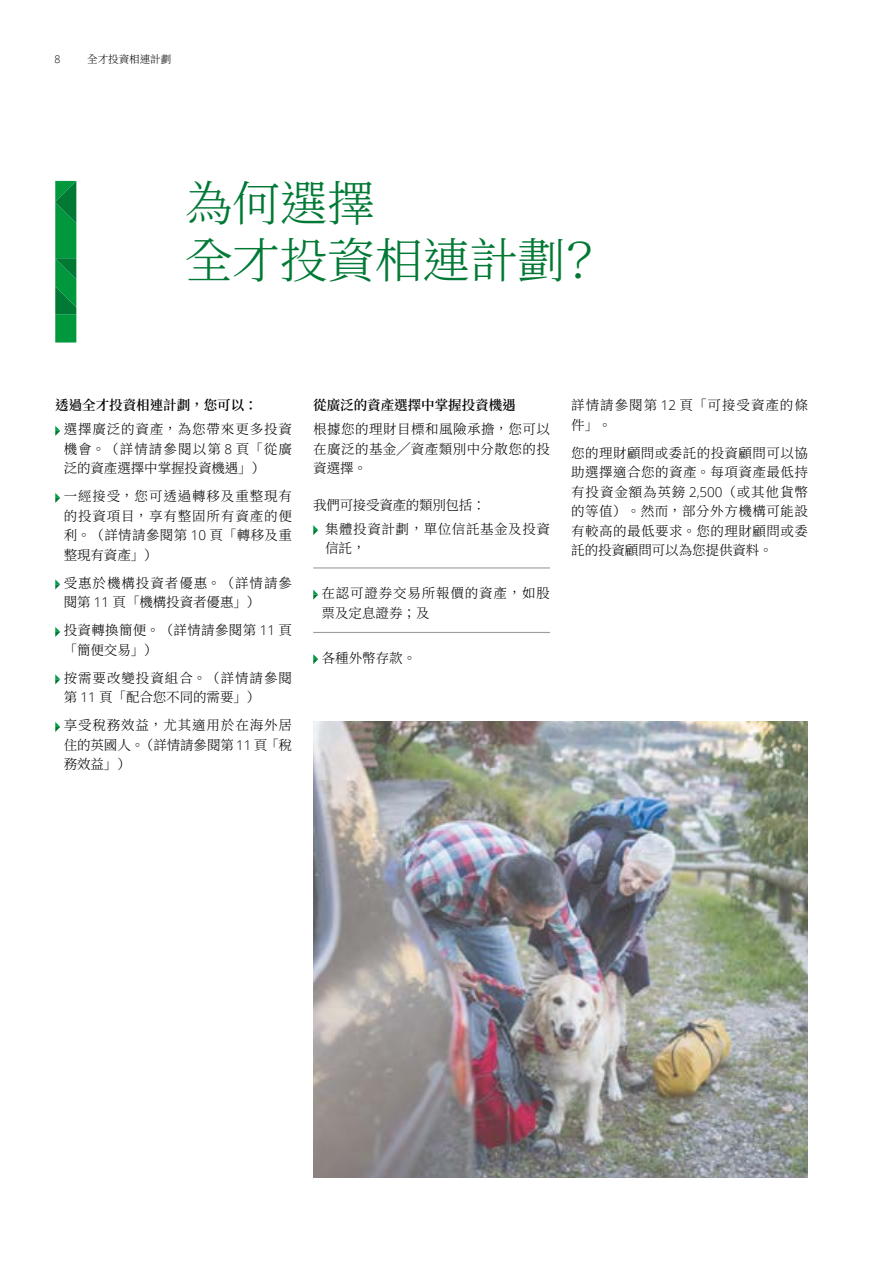
<style>
.page{position:relative;width:893px;height:1263px;background:#fff}
.page>*{position:absolute;margin:0;border:0;box-sizing:border-box;transform-origin:0 0}
.t1{font:300 48px/57px "Noto Serif CJ Ktc";letter-spacing:-.01em;color:#007935}
.t2{font:300 13.5px/19.5px "Noto Serif CJ Ktc";letter-spacing:.035em;color:#000;text-align:justify}
.t3{font:300 13.5px/19.5px "Noto Serif CJ Ktc";letter-spacing:.07em;color:#000}
.t4{font:600 13.5px "Noto Serif CJ Ktc";color:#000}
.t5{font:300 13.5px/19.5px "Noto Serif CJ Ktc";letter-spacing:.06em;color:#000}
.t6{font:300 13.5px/19.5px "Noto Serif CJ Ktc";letter-spacing:.075em;color:#000}
.t7{font:300 10.5px "Noto Serif CJ Ktc";color:#000}
.t8{font:300 10.5px "Open Sans";color:#000}
.s1{font-family:"Open Sans"}
</style>
<div class="page">
<svg style="left:55px;top:181px;width:21px;height:161px;background:#05903d"></svg>
<svg style="left:55px;top:426px;width:5px;height:10px"></svg>
<svg style="left:55px;top:493px;width:5px;height:10px"></svg>
<svg style="left:55px;top:579px;width:5px;height:10px"></svg>
<svg style="left:55px;top:627px;width:5px;height:10px"></svg>
<svg style="left:55px;top:674px;width:5px;height:10px"></svg>
<svg style="left:55px;top:722px;width:5px;height:10px"></svg>
<hr style="left:313px;top:567px;width:237px;height:1px;background:#9d9d9c">
<hr style="left:313px;top:632px;width:237px;height:1px;background:#9d9d9c">
<svg style="left:313px;top:525px;width:5px;height:10px"></svg>
<svg style="left:313px;top:590px;width:5px;height:10px"></svg>
<svg style="left:313px;top:654px;width:5px;height:10px"></svg>
<img style="left:313px;top:722px;width:495px;height:456px">
<p class="t8" style="left:55px;top:52px;width:7px">8</p>
<p class="t7" style="left:87px;top:53px;width:85px">全才投資相連計劃</p>
<h1 class="t1" style="left:185px;top:176px;width:421px">為何選擇<br>全才投資相連計劃？</h1>
<p class="t4" style="left:55px;top:398px;width:204px">透過全才投資相連計劃，您可以：</p>
<p class="t2" style="left:64px;top:420px;width:230px">選擇廣泛的資產，為您帶來更多投資機會。（詳情請參閱以第 <span class="s1">8</span> 頁「從廣泛的資產選擇中掌握投資機遇」）</p>
<p class="t2" style="left:64px;top:487px;width:230px">一經接受，您可透過轉移及重整現有的投資項目，享有整固所有資產的便利。（詳情請參閱第 <span class="s1">10</span> 頁「轉移及重整現有資產」）</p>
<p class="t3" style="left:64px;top:573px;width:230px">受惠於機構投資者優惠。（詳情請參閱第 <span class="s1">11</span> 頁「機構投資者優惠」）</p>
<p class="t2" style="left:64px;top:621px;width:230px">投資轉換簡便。（詳情請參閱第 <span class="s1">11</span> 頁「簡便交易」）</p>
<p class="t3" style="left:64px;top:668px;width:230px">按需要改變投資組合。（詳情請參閱第 <span class="s1">11</span> 頁「配合您不同的需要」）</p>
<p class="t2" style="left:64px;top:716px;width:230px">享受稅務效益，尤其適用於在海外居住的英國人。（詳情請參閱第 <span class="s1">11</span> 頁「稅務效益」）</p>
<p class="t4" style="left:313px;top:398px;width:204px">從廣泛的資產選擇中掌握投資機遇</p>
<p class="t2" style="left:313px;top:420px;width:238px">根據您的理財目標和風險承擔，您可以在廣泛的基金╱資產類別中分散您的投資選擇。</p>
<p class="t2" style="left:325px;top:493px;width:226px;line-height:23.7px;text-indent:-12px">我們可接受資產的類別包括：<br>集體投資計劃，單位信託基金及投資</p>
<p class="t2" style="left:325px;top:539px;width:42px">信託，</p>
<p class="t5" style="left:322px;top:584px;width:230px">在認可證券交易所報價的資產，如股票及定息證券；及</p>
<p class="t2" style="left:322px;top:648px;width:96px">各種外幣存款。</p>
<p class="t6" style="left:571px;top:396px;width:238px">詳情請參閱第 <span class="s1">12</span> 頁「可接受資產的條件」。</p>
<p class="t2" style="left:571px;top:443px;width:238px">您的理財顧問或委託的投資顧問可以協助選擇適合您的資產。每項資產最低持有投資金額為英鎊 <span class="s1">2,500</span>（或其他貨幣的等值）。然而，部分外方機構可能設有較高的最低要求。您的理財顧問或委託的投資顧問可以為您提供資料。</p>
</div>
